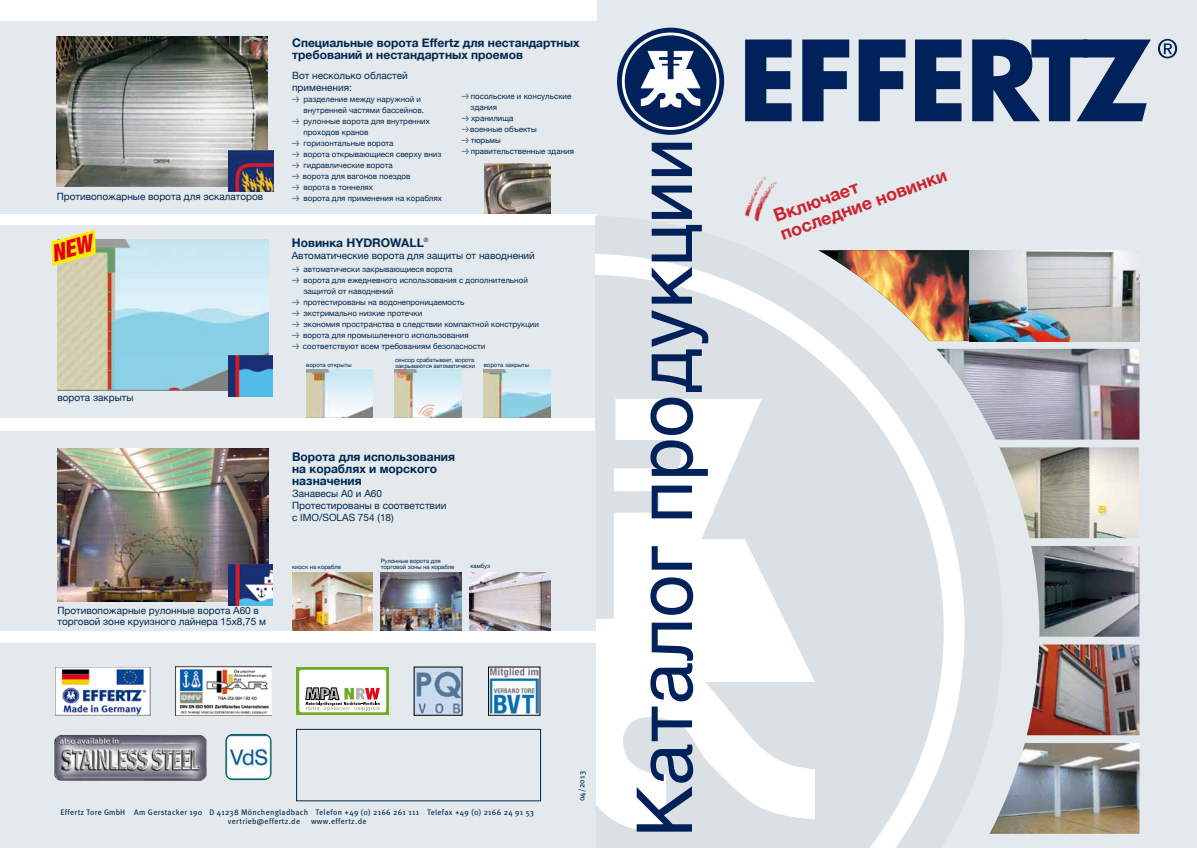
<style>
.page{position:relative;width:1197px;height:848px;background:#fff}
.page>*{position:absolute;margin:0;border:0;box-sizing:border-box;transform-origin:0 0}
.t1{font:77px "Helvetica";color:#002159}
.t2{font:700 18px/19px "Helvetica Neue";color:#cc242f}
.t3{font:700 12px/12px "Helvetica Neue";color:#002851}
.t4{font:10px/12px "Helvetica Neue";color:#002851}
.t5{font:8px "Helvetica Neue";color:#002851}
.t6{font:8px/9.6px "Meta";letter-spacing:.04em;color:#002851}
.t7{font:6px/6px "Helvetica Neue";letter-spacing:-.01em;color:#002851}
.t8{font:6px "Meta";color:#002851}
.s1{font-family:"Meta Bold Expert";font-size:6px}
.s2{font-family:"Meta"}
</style>
<div class="page">
<div style="left:0;top:225px;width:598px;height:193px;background:#e3e9ec"></div>
<div style="left:597px;top:0;width:599px;height:848px;background:#e3e9ec"></div>
<svg style="left:595px;top:254px;width:369px;height:594px"></svg>
<svg style="left:595px;top:399px;width:219px;height:432px"></svg>
<img style="left:744px;top:176px;width:33px;height:46px">
<div style="left:0;top:643px;width:595px;height:205px;background:#e3e9ec"></div>
<div style="left:0;top:431px;width:595px;height:199px;background:#e3e9ec"></div>
<div style="left:0;top:21px;width:598px;height:192px;background:#e3e9ec"></div>
<img style="left:57px;top:36px;width:210px;height:151px">
<img style="left:484px;top:164px;width:66px;height:49px">
<div style="left:296px;top:729px;width:245px;height:72px;border:1px solid #002851"></div>
<img style="left:55px;top:667px;width:95px;height:48px">
<img style="left:176px;top:667px;width:95px;height:48px">
<svg style="left:617px;top:28px;width:107px;height:107px;background:#304a78"></svg>
<div style="left:623px;top:34px;width:94px;height:94px;background:#002159;border-radius:50%"></div>
<div style="left:621px;top:33px;width:98px;height:97px;border:3px solid #fff;border-radius:50%"></div>
<svg style="left:641px;top:51px;width:59px;height:56px"></svg>
<svg style="left:745px;top:39px;width:46px;height:82px"></svg>
<svg style="left:802px;top:39px;width:47px;height:82px"></svg>
<svg style="left:858px;top:39px;width:47px;height:82px"></svg>
<svg style="left:915px;top:39px;width:46px;height:82px"></svg>
<svg style="left:972px;top:39px;width:178px;height:82px"></svg>
<svg style="left:1158px;top:39px;width:18px;height:19px"></svg>
<svg style="left:818px;top:250px;width:19px;height:91px"></svg>
<img style="left:837px;top:250px;width:132px;height:91px">
<img style="left:969px;top:250px;width:170px;height:91px">
<img style="left:936px;top:349px;width:203px;height:90px">
<img style="left:999px;top:447px;width:139px;height:91px">
<img style="left:1031px;top:546px;width:108px;height:90px">
<img style="left:1027px;top:644px;width:112px;height:91px">
<img style="left:990px;top:743px;width:149px;height:90px">
<img style="left:229px;top:150px;width:44px;height:41px">
<img style="left:57px;top:240px;width:211px;height:150px">
<img style="left:228px;top:355px;width:45px;height:41px">
<img style="left:306px;top:369px;width:66px;height:48px">
<img style="left:395px;top:369px;width:66px;height:48px">
<img style="left:483px;top:369px;width:67px;height:49px">
<img style="left:57px;top:448px;width:211px;height:153px">
<img style="left:292px;top:572px;width:80px;height:58px">
<img style="left:381px;top:572px;width:80px;height:58px">
<img style="left:470px;top:572px;width:80px;height:58px">
<img style="left:228px;top:564px;width:44px;height:41px">
<div style="left:296px;top:667px;width:93px;height:48px;background:#70ab24"></div>
<div style="left:299px;top:669px;width:87px;height:44px;background:#fff;border-radius:3px"></div>
<div style="left:298px;top:669px;width:89px;height:44px;border:1px solid #70ab24;border-radius:3px"></div>
<svg style="left:305px;top:687px;width:75px;height:23px"></svg>
<img style="left:413px;top:667px;width:47px;height:48px">
<img style="left:490px;top:668px;width:48px;height:45px">
<img style="left:226px;top:734px;width:45px;height:45px">
<div style="left:226px;top:734px;width:45px;height:45px;border:1px solid #005d3e;border-radius:7px"></div>
<img style="left:54px;top:735px;width:153px;height:45px">
<svg style="left:51px;top:230px;width:45px;height:37px"></svg>
<p class="t4" style="left:57px;top:190px;width:208px">Противопожарные ворота для эскалаторов</p>
<p class="t4" style="left:57px;top:391px;width:77px">ворота закрыты</p>
<p class="t4" style="left:57px;top:604px;width:210px;line-height:11px">Противопожарные рулонные ворота А60 в торговой зоне круизного лайнера 15х8,75 м</p>
<h3 class="t3" style="left:292px;top:36px;width:289px">Специальные ворота Effertz для нестандартных требований и нестандартных проемов</h3>
<p class="t5" style="left:461px;top:91px;width:111px"><span class="s1">l</span> посольские и консульские</p>
<p class="t5" style="left:470px;top:102px;width:28px">здания</p>
<p class="t5" style="left:461px;top:113px;width:53px"><span class="s1">l</span> хранилища</p>
<p class="t5" style="left:461px;top:124px;width:76px"><span class="s1">l</span> военные объекты</p>
<p class="t5" style="left:461px;top:135px;width:41px"><span class="s1">l</span> тюрьмы</p>
<p class="t5" style="left:461px;top:146px;width:114px"><span class="s1">l</span> правительственные здания</p>
<p class="t4" style="left:292px;top:69px;width:117px">Вот несколько областей применения:</p>
<p class="t5" style="left:292px;top:94px;width:130px"><span class="s1">l</span> разделение между наружной и</p>
<p class="t5" style="left:303px;top:105px;width:122px">внутренней частями бассейнов<span class="s2">.</span></p>
<p class="t5" style="left:292px;top:116px;width:139px"><span class="s1">l</span> рулонные ворота для внутренних</p>
<p class="t5" style="left:303px;top:127px;width:66px">проходов кранов</p>
<p class="t5" style="left:292px;top:138px;width:103px"><span class="s1">l</span> горизонтальные ворота</p>
<p class="t5" style="left:292px;top:149px;width:151px"><span class="s1">l</span> ворота открывающиеся сверху вниз</p>
<p class="t5" style="left:292px;top:160px;width:102px"><span class="s1">l</span> гидравлические ворота</p>
<p class="t5" style="left:292px;top:171px;width:120px"><span class="s1">l</span> ворота для вагонов поездов</p>
<p class="t5" style="left:292px;top:182px;width:82px"><span class="s1">l</span> ворота в тоннелях</p>
<p class="t5" style="left:292px;top:193px;width:151px"><span class="s1">l</span> ворота для применения на кораблях</p>
<p class="t8" style="left:423px;top:236px;width:7px">®</p>
<h3 class="t3" style="left:292px;top:237px;width:133px">Новинка HYDROWALL</h3>
<p class="t4" style="left:292px;top:250px;width:245px">Автоматические ворота для защиты от наводнений</p>
<p class="t5" style="left:292px;top:264px;width:162px"><span class="s1">l</span> автоматически закрывающиеся ворота</p>
<p class="t5" style="left:292px;top:275px;width:237px"><span class="s1">l</span> ворота для ежедневного использования с дополнительной</p>
<p class="t5" style="left:303px;top:286px;width:91px">защитой от наводнений</p>
<p class="t5" style="left:292px;top:297px;width:174px"><span class="s1">l</span> протестированы на водонепроницаемость</p>
<p class="t5" style="left:292px;top:308px;width:131px"><span class="s1">l</span> экстримально низкие протечки</p>
<p class="t5" style="left:292px;top:319px;width:248px"><span class="s1">l</span> экономия пространства в следствии компактной конструкции</p>
<p class="t5" style="left:292px;top:330px;width:178px"><span class="s1">l</span> ворота для промышленного использования</p>
<p class="t5" style="left:292px;top:341px;width:195px"><span class="s1">l</span> соответствуют всем требованиям безопасности</p>
<p class="t7" style="left:306px;top:362px;width:47px">ворота открыты</p>
<p class="t7" style="left:395px;top:356px;width:82px">сенсор срабатывает, ворота закрываются автоматически</p>
<p class="t7" style="left:483px;top:362px;width:47px">ворота закрыты</p>
<h3 class="t3" style="left:292px;top:450px;width:164px">Ворота для использования на кораблях и морского назначения</h3>
<p class="t4" style="left:292px;top:487px;width:156px">Занавесы А0 и А60<br>Протестированы в соответствии с IMO/SOLAS 754 (18)</p>
<p class="t7" style="left:292px;top:564px;width:50px">киоск на корабле</p>
<p class="t7" style="left:381px;top:558px;width:75px">Рулонные ворота для торговой зоны на корабле</p>
<p class="t7" style="left:470px;top:563px;width:21px">камбуз</p>
<p class="t6" style="left:576px;top:801px;width:32px;rotate:-90deg">04/2013</p>
<p class="t6" style="left:228px;top:807px;width:307px;text-indent:-167px">Effertz Tore GmbH Am Gerstacker 190 D 41238 Mönchengladbach Telefon +49 (0) 2166 261 111 Telefax +49 (0) 2166 24 91 53 vertrieb@effertz.de</p>
<p class="t6" style="left:311px;top:816px;width:57px">www.effertz.de</p>
<h1 class="t1" style="left:605px;top:837px;width:701px;rotate:-90deg">Каталог продукции</h1>
<h2 class="t2" style="left:771px;top:207px;width:177px;rotate:-20deg">Включает последние новинки</h2>
</div>
